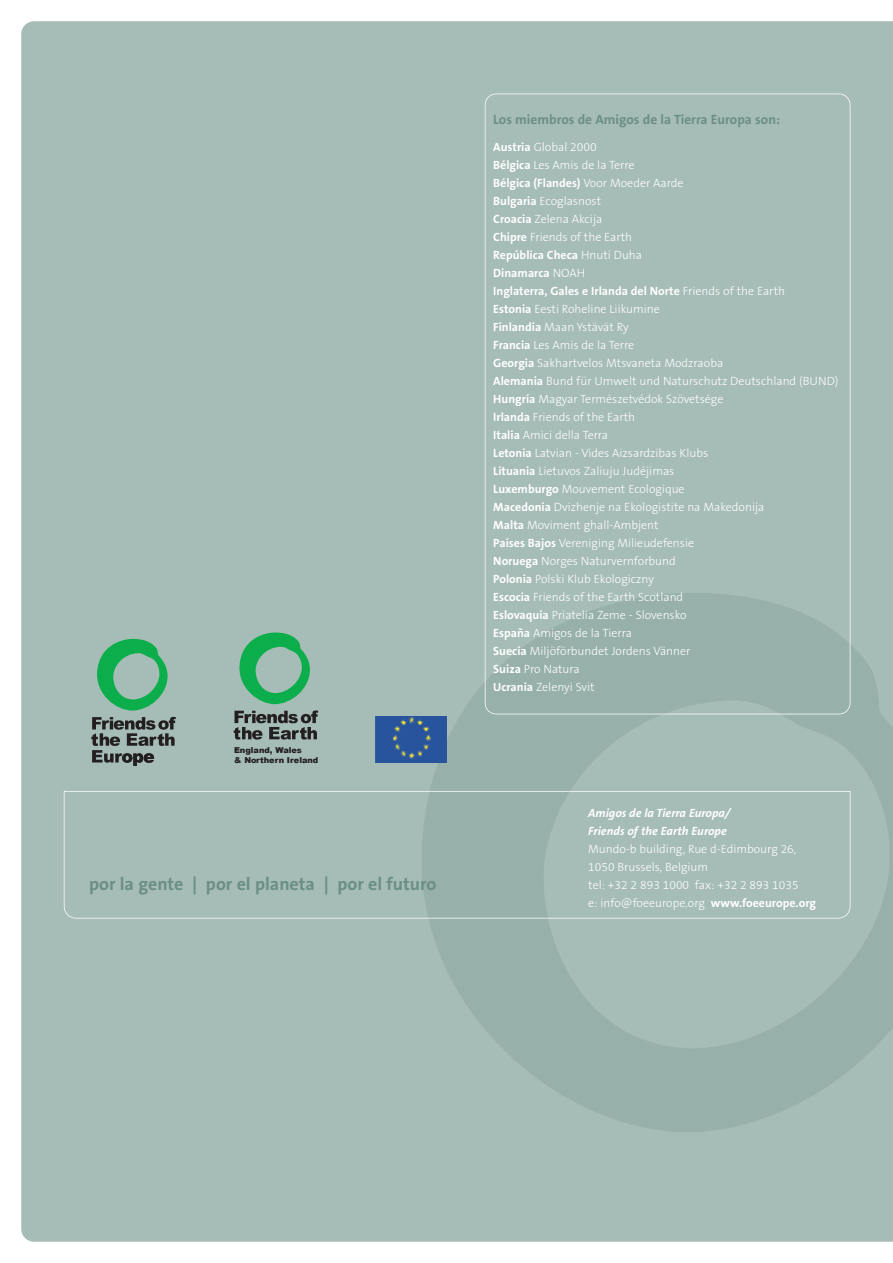
<style>
.page{position:relative;width:893px;height:1263px;background:#fff}
.page>*{position:absolute;margin:0;border:0;box-sizing:border-box;transform-origin:0 0}
.t1{font:700 18px "The Sans B7";color:#6b8f85}
.t2{font:700 13.5px "The Sans B7";color:#6b8f85}
.t3{font:300 12px/18px "The Sans B3";color:#fff}
.t4{font:700 12px/18px "The Sans B7";color:#fff}
.t5{font:italic 700 12px/18px "The Sans B7";color:#fff}
.t6{font:900 8.1px/9.8px "Arial";color:#231f20}
.s1{font-family:"The Sans B7";font-weight:700}
.s2{font-family:"The Sans B3";font-weight:300}
</style>
<div class="page">
<div style="left:21px;top:21px;width:872px;height:1221px;background:#a6bcb6"></div>
<img style="left:422px;top:594px;width:471px;height:537px">
<svg style="left:64px;top:791px;width:786px;height:127px;background:#a4bab4"></svg>
<div style="left:485px;top:94px;width:365px;height:620px;border:2px solid #fff;border-radius:11px"></div>
<svg style="left:95px;top:639px;width:73px;height:71px;background:#62b587"></svg>
<svg style="left:91px;top:717px;width:85px;height:49px;background:#75827e"></svg>
<svg style="left:238px;top:632px;width:72px;height:72px;background:#62b587"></svg>
<svg style="left:234px;top:710px;width:84px;height:29px;background:#6c7774"></svg>
<img style="left:375px;top:716px;width:71px;height:46px">
<p class="t6" style="left:234px;top:745px;width:86px">England, Wales<br>&amp; Northern Ireland</p>
<h1 class="t1" style="left:89px;top:874px;width:349px">por la gente | por el planeta | por el futuro</h1>
<p class="t2" style="left:493px;top:112px;width:288px">Los miembros de Amigos de la Tierra Europa son:</p>
<p class="t3" style="left:493px;top:138px;width:143px"><span class="s1">Austria</span> Global 2000<br><span class="s1">Bélgica</span> Les Amis de la Terre</p>
<p class="t4" style="left:493px;top:174px;width:192px">Bélgica (Flandes) <span class="s2">Voor Moeder Aarde</span></p>
<p class="t3" style="left:493px;top:192px;width:140px"><span class="s1">Bulgaria</span> Ecoglasnost<br><span class="s1">Croacia</span> Zelena Akcija<br><span class="s1">Chipre</span> Friends of the Earth</p>
<p class="t4" style="left:493px;top:246px;width:293px">República Checa <span class="s2">Hnutí Duha<br></span>Dinamarca <span class="s2">NOAH<br></span>Inglaterra, Gales e Irlanda del Norte <span class="s2">Friends of the Earth</span></p>
<p class="t3" style="left:493px;top:300px;width:347px"><span class="s1">Estonia</span> Eesti Roheline Liikumine<br><span class="s1">Finlandia</span> Maan Ystävät Ry<br><span class="s1">Francia</span> Les Amis de la Terre<br><span class="s1">Georgia</span> Sakhartvelos Mtsvaneta Modzraoba<br><span class="s1">Alemania</span> Bund für Umwelt und Naturschutz Deutschland (BUND)<br><span class="s1">Hungría</span> Magyar Természetvédok Szövetsége<br><span class="s1">Irlanda</span> Friends of the Earth<br><span class="s1">Italia</span> Amici della Terra<br><span class="s1">Letonia</span> Latvian - Vides Aizsardzibas Klubs<br><span class="s1">Lituania</span> Lietuvos Zaliuju Judéjimas<br><span class="s1">Luxemburgo</span> Mouvement Ecologique<br><span class="s1">Macedonia</span> Dvizhenje na Ekologistite na Makedonija<br><span class="s1">Malta</span> Moviment ghall-Ambjent<br><span class="s1">Países Bajos</span> Vereniging Milieudefensie<br><span class="s1">Noruega</span> Norges Naturvernforbund<br><span class="s1">Polonia</span> Polski Klub Ekologiczny<br><span class="s1">Escocia</span> Friends of the Earth Scotland<br><span class="s1">Eslovaquia</span> Priatelia Zeme - Slovensko<br><span class="s1">España</span> Amigos de la Tierra<br><span class="s1">Suecia</span> Miljöförbundet Jordens Vänner<br><span class="s1">Suiza</span> Pro Natura<br><span class="s1">Ucrania</span> Zelenyi Svit</p>
<p class="t5" style="left:588px;top:804px;width:144px">Amigos de la Tierra Europa/<br>Friends of the Earth Europe</p>
<p class="t3" style="left:588px;top:840px;width:229px">Mundo-b building, Rue d-Edimbourg 26, 1050 Brussels, Belgium<br>tel: +32 2 893 1000 fax: +32 2 893 1035<br>e: info@foeeurope.org <span class="s1">www.foeeurope.org</span></p>
</div>
